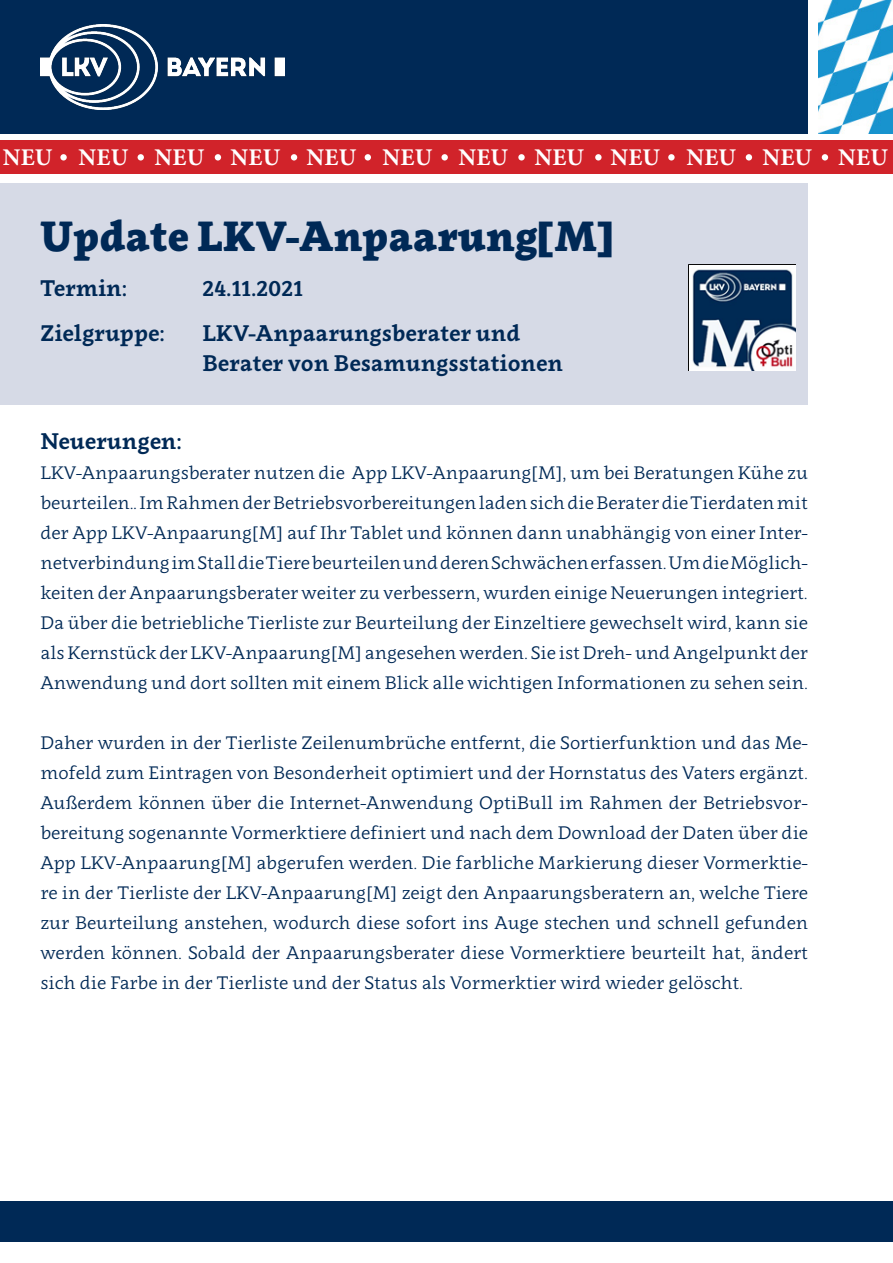
<style>
.page{position:relative;width:893px;height:1263px;background:#fff}
.page>*{position:absolute;margin:0;border:0;box-sizing:border-box;transform-origin:0 0}
.t1{font:900 42px "Clavo";color:#002956}
.t2{font:700 24px "Minion Pro";letter-spacing:.01em;color:#fff}
.t3{font:700 22.5px/30px "Clavo";color:#002956}
.t4{font:18px/30px "Clavo";color:#002956;text-align:justify}
</style>
<div class="page">
<div style="left:0;top:184px;width:808px;height:221px;background:#d6dae6"></div>
<div style="left:0;top:0;width:808px;height:134px;background:#002956"></div>
<img style="left:40px;top:24px;width:245px;height:85px">
<img style="left:819px;top:0;width:74px;height:134px">
<div style="left:0;top:1201px;width:893px;height:41px;background:#002956"></div>
<div style="left:0;top:141px;width:893px;height:33px;background:#d1232a"></div>
<div style="left:60px;top:154px;width:7px;height:7px;background:#fff;border-radius:50%"></div>
<div style="left:138px;top:154px;width:6px;height:7px;background:#fff;border-radius:50%"></div>
<div style="left:215px;top:154px;width:6px;height:7px;background:#fff;border-radius:50%"></div>
<div style="left:291px;top:154px;width:6px;height:7px;background:#fff;border-radius:50%"></div>
<div style="left:365px;top:154px;width:6px;height:7px;background:#fff;border-radius:50%"></div>
<div style="left:441px;top:154px;width:7px;height:7px;background:#fff;border-radius:50%"></div>
<svg style="left:518px;top:154px;width:7px;height:7px"></svg>
<div style="left:595px;top:154px;width:7px;height:7px;background:#fff;border-radius:50%"></div>
<div style="left:668px;top:154px;width:7px;height:7px;background:#fff;border-radius:50%"></div>
<div style="left:746px;top:154px;width:6px;height:7px;background:#fff;border-radius:50%"></div>
<div style="left:822px;top:154px;width:6px;height:7px;background:#fff;border-radius:50%"></div>
<img style="left:688px;top:264px;width:107px;height:107px">
<p class="t2" style="left:3px;top:141px;width:887px">NEU NEU NEU NEU NEU NEU NEU NEU NEU NEU NEU NEU</p>
<p class="t1" style="left:40px;top:205px;width:574px">Update LKV-Anpaarung[M]</p>
<p class="t3" style="left:40px;top:272px;width:88px">Termin:</p>
<p class="t3" style="left:202px;top:272px;width:102px">24.11.2021</p>
<p class="t3" style="left:40px;top:317px;width:126px">Zielgruppe:</p>
<p class="t3" style="left:202px;top:317px;width:362px">LKV-Anpaarungsberater und<br>Berater von Besamungsstationen</p>
<p class="t3" style="left:40px;top:425px;width:143px">Neuerungen:</p>
<p class="t4" style="left:40px;top:457px;width:769px">LKV-Anpaarungsberater nutzen die App LKV-Anpaarung[M], um bei Beratungen Kühe zu beurteilen.. Im Rahmen der Betriebsvorbereitungen laden sich die Berater die Tierdaten mit der App LKV-Anpaarung[M] auf Ihr Tablet und können dann unabhängig von einer Inter&shy;netverbindung im Stall die Tiere beurteilen und deren Schwächen erfassen. Um die Möglich&shy;keiten der Anpaarungsberater weiter zu verbessern, wurden einige Neuerungen integriert.<br>Da über die betriebliche Tierliste zur Beurteilung der Einzeltiere gewechselt wird, kann sie als Kernstück der LKV-Anpaarung[M] angesehen werden. Sie ist Dreh- und Angelpunkt der Anwendung und dort sollten mit einem Blick alle wichtigen Informationen zu sehen sein.</p>
<p class="t4" style="left:40px;top:727px;width:769px">Daher wurden in der Tierliste Zeilenumbrüche entfernt, die Sortierfunktion und das Me&shy;mofeld zum Eintragen von Besonderheit optimiert und der Hornstatus des Vaters ergänzt.<br>Außerdem können über die Internet-Anwendung OptiBull im Rahmen der Betriebsvor&shy;bereitung sogenannte Vormerktiere definiert und nach dem Download der Daten über die App LKV-Anpaarung[M] abgerufen werden. Die farbliche Markierung dieser Vormerktie&shy;re in der Tierliste der LKV-Anpaarung[M] zeigt den Anpaarungsberatern an, welche Tiere zur Beurteilung anstehen, wodurch diese sofort ins Auge stechen und schnell gefunden werden können. Sobald der Anpaarungsberater diese Vormerktiere beurteilt hat, ändert sich die Farbe in der Tierliste und der Status als Vormerktier wird wieder gelöscht.</p>
</div>
